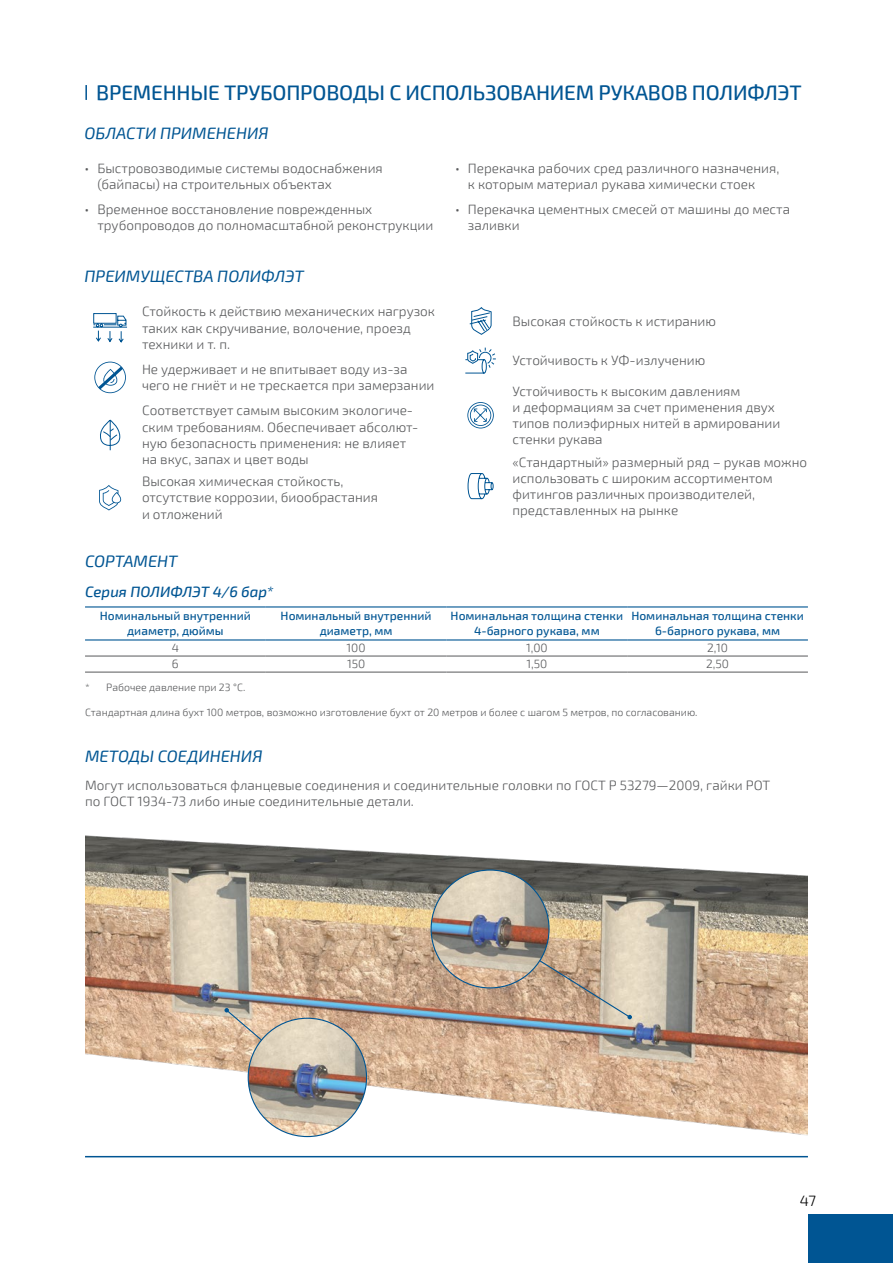
<style>
.page{position:relative;width:893px;height:1263px;background:#fff}
.page>*{position:absolute;margin:0;border:0;box-sizing:border-box;transform-origin:0 0}
.t1{font:500 21px "Exo 2";letter-spacing:-.01em;color:#005593}
.t2{font:italic 16.5px "Exo 2";color:#005593}
.t3{font:italic 500 15px "Exo 2";color:#005593}
.t4{font:300 15px "Exo 2";color:#000}
.t5{font:300 13.5px/16.2px "Exo 2";color:#58595b}
.t6{font:500 12px/14.4px "Exo 2";color:#005593;text-align:center}
.t7{font:300 12px "Exo 2";color:#58595b}
.t8{font:300 10.5px "Exo 2";color:#58595b}
</style>
<div class="page">
<div style="left:808px;top:1214px;width:85px;height:49px;background:#005593"></div>
<hr style="left:85px;top:1156px;width:723px;height:1px;background:#005593">
<svg style="left:85px;top:85px;width:2px;height:15px"></svg>
<svg style="left:93px;top:313px;width:34px;height:30px"></svg>
<svg style="left:94px;top:362px;width:32px;height:31px"></svg>
<svg style="left:100px;top:419px;width:20px;height:32px"></svg>
<svg style="left:99px;top:485px;width:22px;height:25px"></svg>
<svg style="left:469px;top:307px;width:23px;height:28px"></svg>
<svg style="left:465px;top:347px;width:31px;height:27px"></svg>
<svg style="left:467px;top:402px;width:27px;height:26px"></svg>
<svg style="left:467px;top:473px;width:27px;height:26px"></svg>
<hr style="left:266px;top:672px;width:180px;height:1px;background:#58595b">
<hr style="left:446px;top:672px;width:181px;height:1px;background:#58595b">
<hr style="left:627px;top:672px;width:181px;height:1px;background:#58595b">
<hr style="left:85px;top:672px;width:181px;height:1px;background:#58595b">
<hr style="left:85px;top:656px;width:181px;height:1px;background:#58595b">
<hr style="left:266px;top:656px;width:180px;height:1px;background:#58595b">
<hr style="left:446px;top:656px;width:181px;height:1px;background:#58595b">
<hr style="left:627px;top:656px;width:181px;height:1px;background:#58595b">
<hr style="left:85px;top:606px;width:181px;height:1px;background:#005593">
<hr style="left:266px;top:606px;width:180px;height:1px;background:#005593">
<hr style="left:446px;top:606px;width:181px;height:1px;background:#005593">
<hr style="left:627px;top:606px;width:181px;height:1px;background:#005593">
<hr style="left:85px;top:639px;width:181px;height:1px;background:#005593">
<hr style="left:266px;top:639px;width:180px;height:1px;background:#005593">
<hr style="left:446px;top:639px;width:181px;height:1px;background:#005593">
<hr style="left:627px;top:639px;width:181px;height:1px;background:#005593">
<img style="left:85px;top:835px;width:722px;height:323px">
<img style="left:431px;top:870px;width:118px;height:118px;border-radius:59px">
<img style="left:248px;top:1018px;width:119px;height:118px;border-radius:59px">
<svg style="left:224px;top:1008px;width:39px;height:33px"></svg>
<svg style="left:538px;top:959px;width:94px;height:60px;background:#c6af98"></svg>
<h1 class="t1" style="left:96px;top:80px;width:707px">ВРЕМЕННЫЕ ТРУБОПРОВОДЫ С ИСПОЛЬЗОВАНИЕМ РУКАВОВ ПОЛИФЛЭТ</h1>
<p class="t2" style="left:85px;top:124px;width:185px">ОБЛАСТИ ПРИМЕНЕНИЯ</p>
<p class="t5" style="left:97px;top:161px;width:287px;text-indent:-13px">• Быстровозводимые системы водоснабжения (байпасы) на строительных объектах</p>
<p class="t5" style="left:97px;top:202px;width:337px;text-indent:-13px">• Временное восстановление поврежденных трубопроводов до полномасштабной реконструкции</p>
<p class="t5" style="left:468px;top:161px;width:313px;text-indent:-13px">• Перекачка рабочих сред различного назначения, к которым материал рукава химически стоек</p>
<p class="t5" style="left:468px;top:202px;width:324px;text-indent:-13px">• Перекачка цементных смесей от машины до места заливки</p>
<p class="t2" style="left:85px;top:266px;width:221px">ПРЕИМУЩЕСТВА ПОЛИФЛЭТ</p>
<p class="t5" style="left:142px;top:304px;width:295px">Стойкость к действию механических нагрузок таких как скручивание, волочение, проезд техники и т. п.</p>
<p class="t5" style="left:142px;top:361px;width:294px">Не удерживает и не впитывает воду из-за чего не гниёт и не трескается при замерзании</p>
<p class="t5" style="left:142px;top:403px;width:278px">Cоответствует самым высоким экологиче&shy;ским требованиям. Обеспечивает абсолют&shy;ную безопасность применения: не влияет на вкус, запах и цвет воды</p>
<p class="t5" style="left:142px;top:474px;width:237px">Высокая химическая стойкость, отсутствие коррозии, биообрастания и отложений</p>
<p class="t2" style="left:85px;top:551px;width:94px">СОРТАМЕНТ</p>
<p class="t3" style="left:85px;top:583px;width:190px">Серия ПОЛИФЛЭТ 4/6 бар*</p>
<p class="t5" style="left:512px;top:313px;width:205px">Высокая стойкость к истиранию</p>
<p class="t5" style="left:512px;top:353px;width:194px">Устойчивость к УФ-излучению</p>
<p class="t5" style="left:512px;top:383px;width:269px">Устойчивость к высоким давлениям<br>и деформациям за счет применения двух типов полиэфирных нитей в армировании стенки рукава</p>
<p class="t5" style="left:512px;top:454px;width:296px">«Стандартный» размерный ряд – рукав можно использовать с широким ассортиментом фитингов различных производителей, представленных на рынке</p>
<p class="t6" style="left:100px;top:609px;width:152px">Номинальный внутренний диаметр, дюймы</p>
<p class="t6" style="left:281px;top:609px;width:152px">Номинальный внутренний диаметр, мм</p>
<p class="t6" style="left:451px;top:609px;width:174px">Номинальная толщина стенки<br>4-барного рукава, мм</p>
<p class="t6" style="left:631px;top:609px;width:174px">Номинальная толщина стенки<br>6-барного рукава, мм</p>
<p class="t7" style="left:172px;top:641px;width:9px">4</p>
<p class="t7" style="left:347px;top:641px;width:20px">100</p>
<p class="t7" style="left:526px;top:641px;width:23px">1,00</p>
<p class="t7" style="left:707px;top:641px;width:22px">2,10</p>
<p class="t7" style="left:172px;top:657px;width:8px">6</p>
<p class="t7" style="left:347px;top:657px;width:20px">150</p>
<p class="t7" style="left:526px;top:657px;width:22px">1,50</p>
<p class="t7" style="left:706px;top:657px;width:24px">2,50</p>
<p class="t8" style="left:85px;top:681px;width:162px">* Рабочее давление при 23 °С.</p>
<p class="t8" style="left:85px;top:706px;width:614px">Стандартная длина бухт 100 метров, возможно изготовление бухт от 20 метров и более с шагом 5 метров, по согласованию.</p>
<p class="t2" style="left:85px;top:747px;width:179px">МЕТОДЫ СОЕДИНЕНИЯ</p>
<p class="t5" style="left:85px;top:777px;width:687px">Могут использоваться фланцевые соединения и соединительные головки по ГОСТ Р 53279—2009, гайки РОТ по ГОСТ 1934-73 либо иные соединительные детали.</p>
<p class="t4" style="left:800px;top:1192px;width:18px">47</p>
</div>
